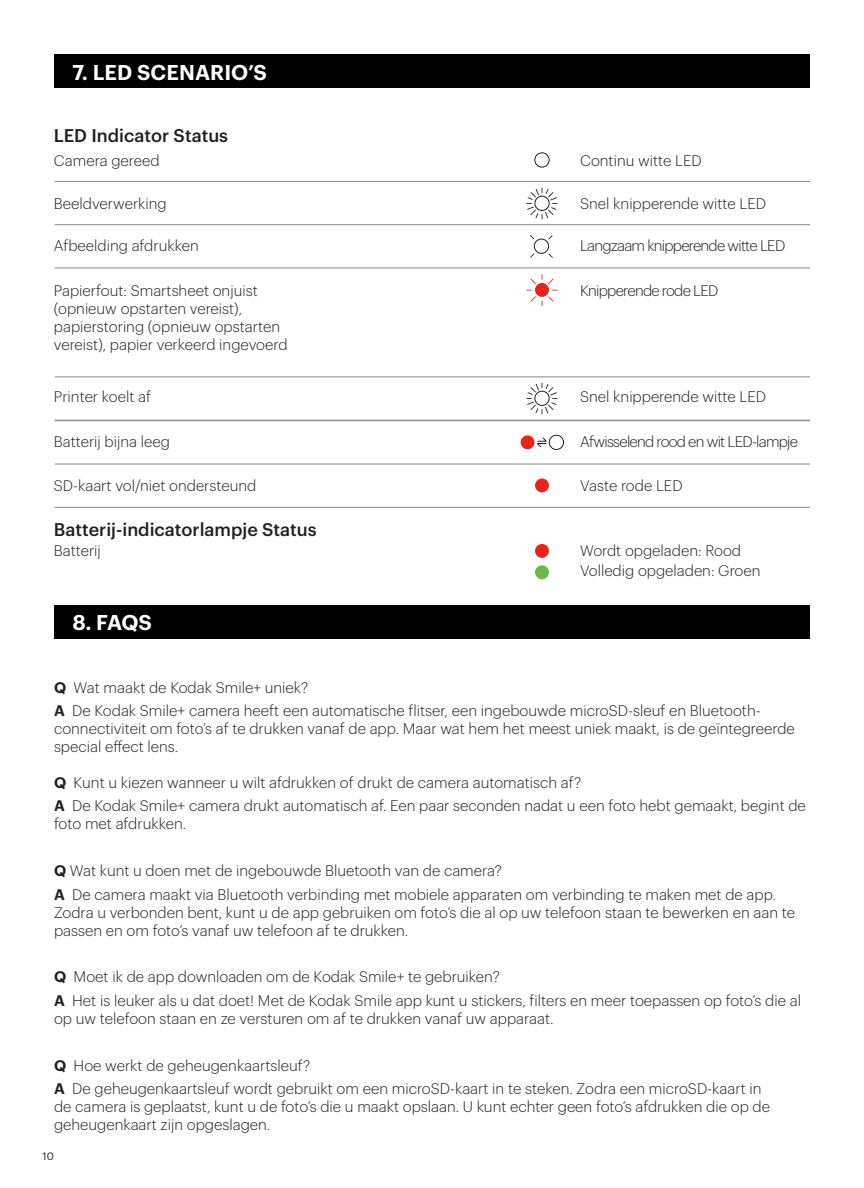
<style>
.page{position:relative;width:864px;height:1188px;background:#fff}
.page>*{position:absolute;margin:0;border:0;box-sizing:border-box;transform-origin:0 0}
.t1{font:600 21px "Graphik";letter-spacing:.005em;color:#fff}
.t2{font:500 18px "Graphik";color:#231f20}
.t3{font:300 15px/18px "Graphik";color:#231f20}
.t4{font:300 15px "Graphik";letter-spacing:-.05em;color:#231f20}
.t5{font:10.5px "Graphik";color:#231f20}
.s1{font-weight:600}
</style>
<div class="page">
<div style="left:54px;top:605px;width:756px;height:33px;background:#000001"></div>
<div style="left:54px;top:54px;width:756px;height:34px;background:#000001"></div>
<div style="left:535px;top:479px;width:14px;height:13px;background:#e72419;border-radius:50%"></div>
<div style="left:521px;top:435px;width:14px;height:14px;background:#e72419;border-radius:50%"></div>
<div style="left:549px;top:435px;width:15px;height:15px;border:1px solid #201d1e;border-radius:50%"></div>
<svg style="left:537px;top:437px;width:10px;height:10px"></svg>
<div style="left:535px;top:544px;width:14px;height:14px;background:#e72419;border-radius:50%"></div>
<div style="left:535px;top:565px;width:14px;height:14px;background:#68bc45;border-radius:50%"></div>
<hr style="left:55px;top:421px;width:755px;height:1px;background:#898a8e">
<hr style="left:55px;top:464px;width:755px;height:1px;background:#898a8e">
<hr style="left:55px;top:507px;width:755px;height:1px;background:#898a8e">
<hr style="left:55px;top:181px;width:755px;height:1px;background:#898a8e">
<div style="left:535px;top:153px;width:14px;height:14px;border:1px solid #201d1e;border-radius:50%"></div>
<div style="left:534px;top:239px;width:15px;height:15px;border:1px solid #201d1e;border-radius:50%"></div>
<div style="left:535px;top:283px;width:14px;height:14px;background:#e72419;border-radius:50%"></div>
<svg style="left:531px;top:279px;width:5px;height:5px"></svg>
<svg style="left:542px;top:274px;width:11px;height:10px"></svg>
<svg style="left:526px;top:290px;width:10px;height:12px"></svg>
<svg style="left:542px;top:290px;width:15px;height:16px"></svg>
<svg style="left:526px;top:188px;width:31px;height:31px"></svg>
<svg style="left:526px;top:383px;width:31px;height:31px"></svg>
<hr style="left:55px;top:224px;width:755px;height:1px;background:#898a8e">
<hr style="left:55px;top:268px;width:755px;height:1px;background:#898a8e">
<hr style="left:55px;top:377px;width:755px;height:1px;background:#898a8e">
<hr style="left:55px;top:420px;width:755px;height:1px;background:#898a8e">
<h1 class="t1" style="left:72px;top:56px;width:196px">7. LED SCENARIO’S</h1>
<p class="t2" style="left:54px;top:122px;width:176px">LED Indicator Status</p>
<p class="t3" style="left:54px;top:151px;width:107px">Camera gereed</p>
<p class="t3" style="left:54px;top:193px;width:114px">Beeldverwerking</p>
<p class="t3" style="left:54px;top:236px;width:146px">Afbeelding afdrukken</p>
<p class="t3" style="left:54px;top:280px;width:235px">Papierfout: Smartsheet onjuist (opnieuw opstarten vereist), papierstoring (opnieuw opstarten vereist), papier verkeerd ingevoerd</p>
<p class="t3" style="left:54px;top:387px;width:99px">Printer koelt af</p>
<p class="t3" style="left:54px;top:432px;width:118px">Batterij bijna leeg</p>
<p class="t3" style="left:54px;top:475px;width:204px">SD-kaart vol/niet ondersteund</p>
<p class="t2" style="left:54px;top:516px;width:264px">Batterij-indicatorlampje Status</p>
<p class="t3" style="left:580px;top:151px;width:123px">Continu witte LED</p>
<p class="t3" style="left:580px;top:193px;width:188px">Snel knipperende witte LED</p>
<p class="t4" style="left:580px;top:235px;width:207px">Langzaam knipperende witte LED</p>
<p class="t4" style="left:580px;top:279px;width:140px">Knipperende rode LED</p>
<p class="t3" style="left:580px;top:387px;width:188px">Snel knipperende witte LED</p>
<p class="t4" style="left:580px;top:431px;width:219px">Afwisselend rood en wit LED-lampje</p>
<p class="t3" style="left:580px;top:475px;width:104px">Vaste rode LED</p>
<p class="t3" style="left:54px;top:541px;width:49px">Batterij</p>
<p class="t3" style="left:580px;top:540px;width:182px;line-height:19.6px">Wordt opgeladen: Rood<br>Volledig opgeladen: Groen</p>
<h1 class="t1" style="left:72px;top:607px;width:81px">8. FAQS</h1>
<p class="t3" style="left:54px;top:674px;width:708px;line-height:23.4px"><span class="s1">Q</span> Wat maakt de Kodak Smile+ uniek?<br><span class="s1">A</span> De Kodak Smile+ camera heeft een automatische flitser, een ingebouwde microSD-sleuf en Bluetooth-</p>
<p class="t3" style="left:54px;top:718px;width:742px">connectiviteit om foto’s af te drukken vanaf de app. Maar wat hem het meest uniek maakt, is de geïntegreerde special effect lens.</p>
<p class="t3" style="left:54px;top:770px;width:753px;line-height:23.4px"><span class="s1">Q</span> Kunt u kiezen wanneer u wilt afdrukken of drukt de camera automatisch af?<br><span class="s1">A</span> De Kodak Smile+ camera drukt automatisch af. Een paar seconden nadat u een foto hebt gemaakt, begint de</p>
<p class="t3" style="left:54px;top:814px;width:134px">foto met afdrukken.</p>
<p class="t3" style="left:54px;top:858px;width:723px;line-height:23.4px"><span class="s1">Q</span> Wat kunt u doen met de ingebouwde Bluetooth van de camera?<br><span class="s1">A</span> De camera maakt via Bluetooth verbinding met mobiele apparaten om verbinding te maken met de app.</p>
<p class="t3" style="left:54px;top:902px;width:743px">Zodra u verbonden bent, kunt u de app gebruiken om foto’s die al op uw telefoon staan te bewerken en aan te passen en om foto’s vanaf uw telefoon af te drukken.</p>
<p class="t3" style="left:54px;top:964px;width:749px;line-height:23.4px"><span class="s1">Q</span> Moet ik de app downloaden om de Kodak Smile+ te gebruiken?<br><span class="s1">A</span> Het is leuker als u dat doet! Met de Kodak Smile app kunt u stickers, filters en meer toepassen op foto’s die al</p>
<p class="t3" style="left:54px;top:1008px;width:501px">op uw telefoon staan en ze versturen om af te drukken vanaf uw apparaat.</p>
<p class="t3" style="left:54px;top:1052px;width:709px;line-height:23.4px"><span class="s1">Q</span> Hoe werkt de geheugenkaartsleuf?<br><span class="s1">A</span> De geheugenkaartsleuf wordt gebruikt om een microSD-kaart in te steken. Zodra een microSD-kaart in</p>
<p class="t3" style="left:54px;top:1096px;width:718px">de camera is geplaatst, kunt u de foto’s die u maakt opslaan. U kunt echter geen foto’s afdrukken die op de geheugenkaart zijn opgeslagen.</p>
<p class="t5" style="left:43px;top:1148px;width:13px">10</p>
</div>
